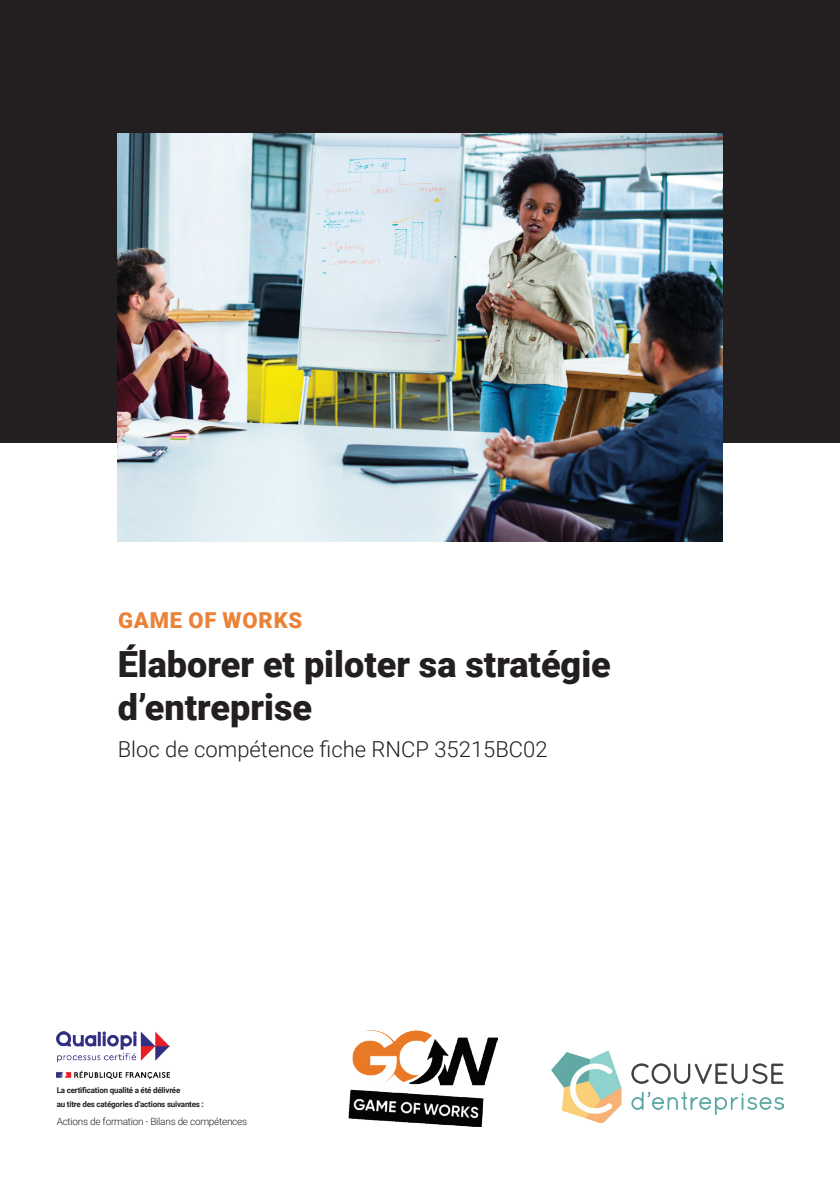
<style>
.page{position:relative;width:840px;height:1191px;background:#fff}
.page>*{position:absolute;margin:0;border:0;box-sizing:border-box;transform-origin:0 0}
.t1{font:900 36px/43.2px "Roboto";color:#231f20}
.t2{font:300 22px "Roboto";color:#231f20}
.t3{font:900 22px "Roboto";letter-spacing:.035em;color:#ea8238}
.t4{font:300 10px "Roboto";letter-spacing:-.025em;color:#231f20}
.t5{font:700 8px/14.4px "Roboto";letter-spacing:-.025em;color:#231f20}
</style>
<div class="page">
<div style="left:0;top:0;width:839px;height:442px;background:#231f20"></div>
<img style="left:118px;top:133px;width:603px;height:408px">
<img style="left:57px;top:1031px;width:112px;height:47px">
<img style="left:551px;top:1051px;width:231px;height:71px">
<img style="left:348px;top:1030px;width:149px;height:96px">
<h2 class="t3" style="left:118px;top:604px;width:185px">GAME OF WORKS</h2>
<h1 class="t1" style="left:118px;top:641px;width:494px">Élaborer et piloter sa stratégie d’entreprise</h1>
<h2 class="t2" style="left:118px;top:734px;width:431px">Bloc de compétence fiche RNCP 35215BC02</h2>
<p class="t5" style="left:57px;top:1082px;width:149px">La certification qualité a été délivrée<br>au titre des catégories d’actions suivantes :</p>
<p class="t4" style="left:57px;top:1114px;width:192px">Actions de formation - Bilans de compétences</p>
</div>
